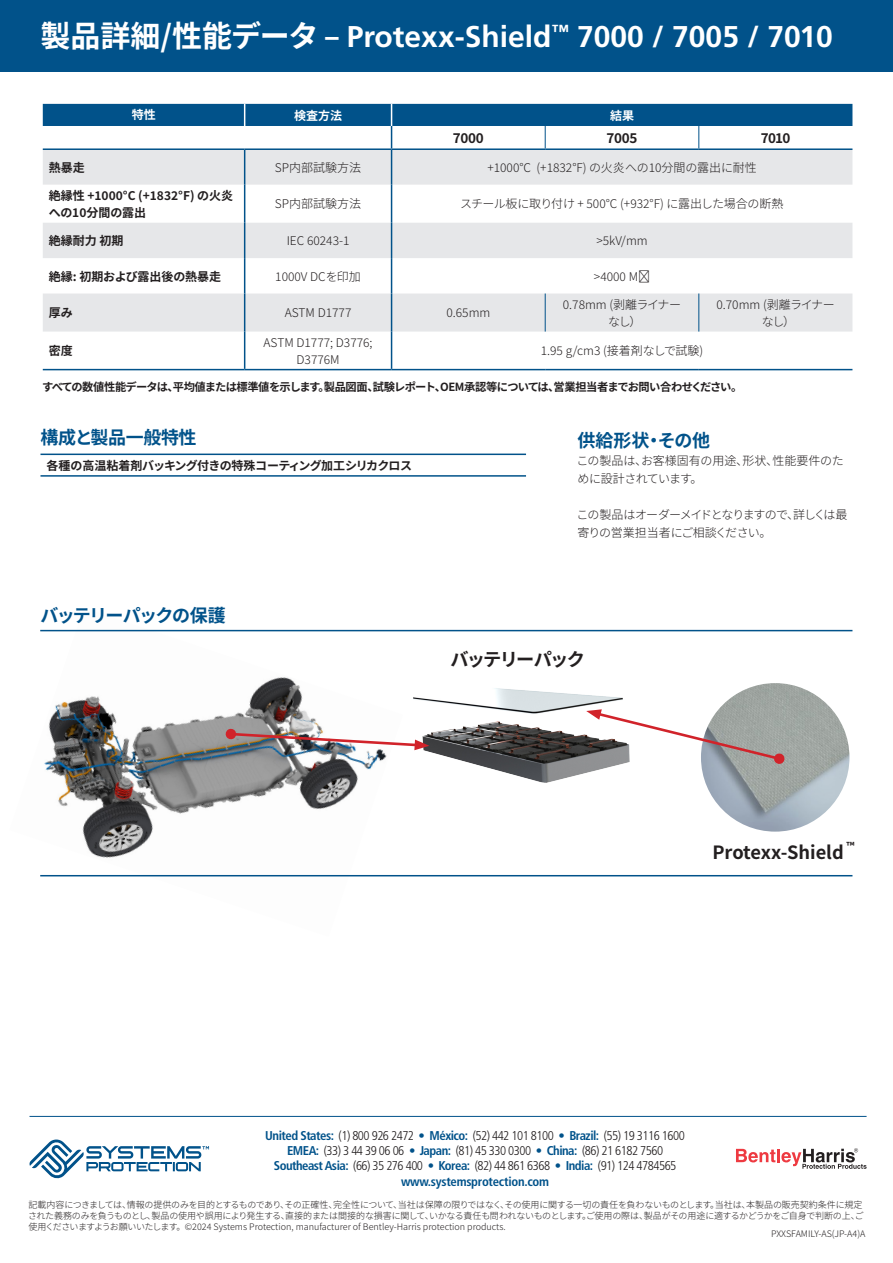
<style>
.page{position:relative;width:893px;height:1263px;background:#fff}
.page>*{position:absolute;margin:0;border:0;box-sizing:border-box;transform-origin:0 0}
.Perf_Data{font:700 30px "Frutiger LT Pro";color:#fff}
.t1{font:700 18.15px "Source Han Sans JP";letter-spacing:-.015em;color:#231f20}
.t2{font:700 18.15px "Source Han Sans JP";letter-spacing:-.09em;color:#231f20}
.Perf_Subhead{font:700 18px "Source Han Sans JP";letter-spacing:-.02em;color:#01528a}
.Perf_Subhead-2{font:700 18px "Source Han Sans JP";letter-spacing:-.09em;color:#01528a}
.Table_Body{font:700 13.5px "Source Han Sans JP";letter-spacing:-.02em;color:#231f20}
.t3{font:300 condensed 12.75px "Frutiger LT Pro";letter-spacing:-.04em;color:#231f20}
.t4{font:700 condensed 12.75px "Frutiger LT Pro";letter-spacing:-.02em;color:#01528a}
.Table_Body-2{font:300 12px/16.5px "Source Han Sans JP";color:#231f20;text-align:center}
.Table_Body-3{font:700 12px/16.5px "Source Han Sans JP";color:#231f20}
.Body{font:300 12px/18px "Source Han Sans JP";letter-spacing:-.07em;color:#231f20}
.Body-2{font:300 12px/18px "Source Han Sans JP";letter-spacing:-.025em;color:#231f20}
.Table_Body-4{font:300 12px/16.5px "Source Han Sans JP";letter-spacing:-.025em;color:#231f20;text-align:center}
.Table_Body-5{font:700 12px "Source Han Sans JP";letter-spacing:-.045em;color:#231f20}
.Table_Head{font:700 12px "Source Han Sans JP";color:#fff}
.t5{font:700 11.25px "Source Han Sans JP";letter-spacing:-.05em;color:#231f20}
.t6{font:700 10.65px "Source Han Sans JP";color:#231f20}
.Copyright{font:300 9px/10.8px "Source Han Sans JP";letter-spacing:-.015em;color:#231f20}
.Body-3{font:300 9px "Source Han Sans JP";color:#231f20}
.s1{font-family:"Source Han Sans JP"}
.s2{font-weight:700;color:#01528a}
.s3{color:#01528a}
</style>
<div class="page">
<div style="left:0;top:0;width:893px;height:72px;background:#01528a"></div>
<hr style="left:30px;top:1116px;width:837px;height:1px;background:#01528a">
<svg style="left:736px;top:1148px;width:131px;height:21px"></svg>
<svg style="left:30px;top:1139px;width:179px;height:39px"></svg>
<img style="left:40px;top:629px;width:363px;height:248px">
<img style="left:413px;top:688px;width:210px;height:95px">
<img style="left:225px;top:728px;width:204px;height:22px">
<img style="left:701px;top:683px;width:148px;height:149px;border-radius:74px">
<svg style="left:586px;top:709px;width:199px;height:56px"></svg>
<hr style="left:40px;top:630px;width:812px;height:1px;background:#01528a">
<hr style="left:40px;top:875px;width:812px;height:1px;background:#01528a">
<svg style="left:43px;top:332px;width:809px;height:37px"></svg>
<svg style="left:43px;top:150px;width:809px;height:182px;fill:#e6e7e9"></svg>
<svg style="left:43px;top:104px;width:809px;height:44px"></svg>
<hr style="left:43px;top:148px;width:202px;height:2px;background:#01528a">
<hr style="left:244px;top:150px;width:1px;height:35px;background:#01528a">
<hr style="left:245px;top:148px;width:147px;height:2px;background:#01528a">
<hr style="left:391px;top:150px;width:1px;height:35px;background:#01528a">
<hr style="left:392px;top:148px;width:153px;height:2px;background:#01528a">
<hr style="left:545px;top:148px;width:154px;height:2px;background:#01528a">
<hr style="left:699px;top:148px;width:153px;height:2px;background:#01528a">
<hr style="left:244px;top:185px;width:1px;height:38px;background:#01528a">
<hr style="left:391px;top:185px;width:1px;height:38px;background:#01528a">
<hr style="left:244px;top:223px;width:1px;height:35px;background:#01528a">
<hr style="left:244px;top:258px;width:1px;height:35px;background:#01528a">
<hr style="left:244px;top:293px;width:1px;height:39px;background:#01528a">
<hr style="left:391px;top:223px;width:1px;height:35px;background:#01528a">
<hr style="left:391px;top:258px;width:1px;height:35px;background:#01528a">
<hr style="left:391px;top:293px;width:1px;height:39px;background:#01528a">
<hr style="left:545px;top:293px;width:1px;height:39px;background:#01528a">
<hr style="left:698px;top:293px;width:1px;height:39px;background:#01528a">
<hr style="left:43px;top:369px;width:202px;height:1px;background:#01528a">
<hr style="left:244px;top:332px;width:1px;height:37px;background:#01528a">
<hr style="left:245px;top:369px;width:147px;height:1px;background:#01528a">
<hr style="left:391px;top:332px;width:1px;height:37px;background:#01528a">
<hr style="left:392px;top:369px;width:153px;height:1px;background:#01528a">
<hr style="left:545px;top:369px;width:154px;height:1px;background:#01528a">
<hr style="left:699px;top:369px;width:153px;height:1px;background:#01528a">
<hr style="left:40px;top:454px;width:486px;height:1px;background:#01528a">
<hr style="left:40px;top:475px;width:486px;height:2px;background:#01528a">
<p class="Perf_Data" style="left:40px;top:19px;width:794px"><span class="s1">製品詳細/性能データ –</span> Protexx-Shield<sup>™</sup> 7000 / 7005 / 7010</p>
<p class="Table_Head" style="left:132px;top:108px;width:25px">特性</p>
<p class="Table_Head" style="left:294px;top:109px;width:49px">検査方法</p>
<p class="Table_Head" style="left:610px;top:109px;width:25px">結果</p>
<p class="Table_Body" style="left:453px;top:130px;width:32px">7000</p>
<p class="Table_Body" style="left:606px;top:130px;width:32px">7005</p>
<p class="Table_Body" style="left:761px;top:130px;width:31px">7010</p>
<p class="Table_Body-3" style="left:49px;top:159px;width:37px">熱暴走</p>
<p class="Table_Body-2" style="left:275px;top:159px;width:88px">SP内部試験方法</p>
<p class="Table_Body-2" style="left:487px;top:159px;width:271px">+1000°C (+1832°F) の火炎への10分間の露出に耐性</p>
<p class="Table_Body-3" style="left:49px;top:188px;width:186px">絶縁性 +1000°C (+1832°F) の火炎への10分間の露出</p>
<p class="Table_Body-2" style="left:275px;top:196px;width:88px">SP内部試験方法</p>
<p class="Table_Body-2" style="left:460px;top:196px;width:325px">スチール板に取り付け + 500°C (+932°F) に露出した場合の断熱</p>
<p class="Table_Body-3" style="left:49px;top:233px;width:76px">絶縁耐力 初期</p>
<p class="Table_Body-2" style="left:287px;top:233px;width:64px">IEC 60243-1</p>
<p class="Table_Body-2" style="left:596px;top:233px;width:53px">&gt;5kV/mm</p>
<p class="Table_Body-3" style="left:49px;top:268px;width:174px">絶縁: 初期および露出後の熱暴走</p>
<p class="Table_Body-2" style="left:275px;top:268px;width:87px">1000V DCを印加</p>
<p class="Table_Body-2" style="left:594px;top:268px;width:58px">&gt;4000 MΏ</p>
<p class="Table_Body-3" style="left:49px;top:305px;width:25px">厚み</p>
<p class="Table_Body-2" style="left:285px;top:305px;width:68px">ASTM D1777</p>
<p class="Table_Body-2" style="left:446px;top:305px;width:45px">0.65mm</p>
<p class="Table_Body-4" style="left:563px;top:297px;width:120px">0.78mm (剥離ライナーなし）</p>
<p class="Table_Body-4" style="left:716px;top:297px;width:120px">0.70mm (剥離ライナーなし）</p>
<p class="Table_Body-3" style="left:49px;top:343px;width:25px">密度</p>
<p class="Table_Body-2" style="left:264px;top:335px;width:111px">ASTM D1777; D3776;<br>D3776M</p>
<p class="Table_Body-2" style="left:541px;top:343px;width:164px">1.95 g/cm3 (接着剤なしで試験)</p>
<p class="t5" style="left:42px;top:381px;width:701px">すべての数値性能データは、平均値または標準値を示します。製品図面、試験レポート、OEM承認等については、営業担当者までお問い合わせください。</p>
<p class="Perf_Subhead" style="left:40px;top:427px;width:158px">構成と製品一般特性</p>
<p class="Table_Body-5" style="left:46px;top:459px;width:367px">各種の高温粘着剤バッキング付きの特殊コーティング加工シリカクロス</p>
<p class="Perf_Subhead-2" style="left:41px;top:605px;width:187px">バッテリーパックの保護</p>
<p class="Perf_Subhead" style="left:577px;top:430px;width:134px">供給形状・その他</p>
<p class="Body-2" style="left:576px;top:451px;width:269px">この製品は、お客様固有の用途、形状、性能要件のために設計されています。</p>
<p class="Body" style="left:576px;top:505px;width:272px">この製品はオーダーメイドとなりますので、詳しくは最寄りの営業担当者にご相談ください。</p>
<p class="t2" style="left:450px;top:649px;width:136px">バッテリーパック</p>
<p class="t6" style="left:846px;top:840px;width:10px">™</p>
<p class="t1" style="left:712px;top:842px;width:133px">Protexx-Shield</p>
<p class="t3" style="left:265px;top:1128px;width:421px"><span class="s2">United States:</span> (1) 800 926 2472 <span class="s3">•</span> <span class="s2">México:</span> (52) 442 101 8100 <span class="s3">•</span> <span class="s2">Brazil:</span> (55) 19 3116 1600</p>
<p class="t3" style="left:287px;top:1143px;width:378px"><span class="s2">EMEA:</span> (33) 3 44 39 06 06 <span class="s3">•</span> <span class="s2">Japan:</span> (81) 45 330 0300 <span class="s3">•</span> <span class="s2">China:</span> (86) 21 6182 7560</p>
<p class="t3" style="left:274px;top:1159px;width:404px"><span class="s2">Southeast Asia:</span> (66) 35 276 400 <span class="s3">•</span> <span class="s2">Korea:</span> (82) 44 861 6368 <span class="s3">•</span> <span class="s2">India:</span> (91) 124 4784565</p>
<p class="t4" style="left:401px;top:1174px;width:150px">www.systemsprotection.com</p>
<p class="Copyright" style="left:28px;top:1200px;width:837px">記載内容につきましては、情報の提供のみを目的とするものであり、その正確性、完全性について、当社は保障の限りではなく、その使用に関する一切の責任を負わないものとします。当社は、本製品の販売契約条件に規定された義務のみを負うものとし、製品の使用や誤用により発生する、直接的または間接的な損害に関して、いかなる責任も問われないものとします。ご使用の際は、製品がその用途に適するかどうかをご自身で判断の上、ご使用くださいますようお願いいたします。©2024 Systems Protection, manufacturer of Bentley-Harris protection products.</p>
<p class="Body-3" style="left:771px;top:1229px;width:96px">PXXSFAMILY-AS(JP-A4)A</p>
</div>
